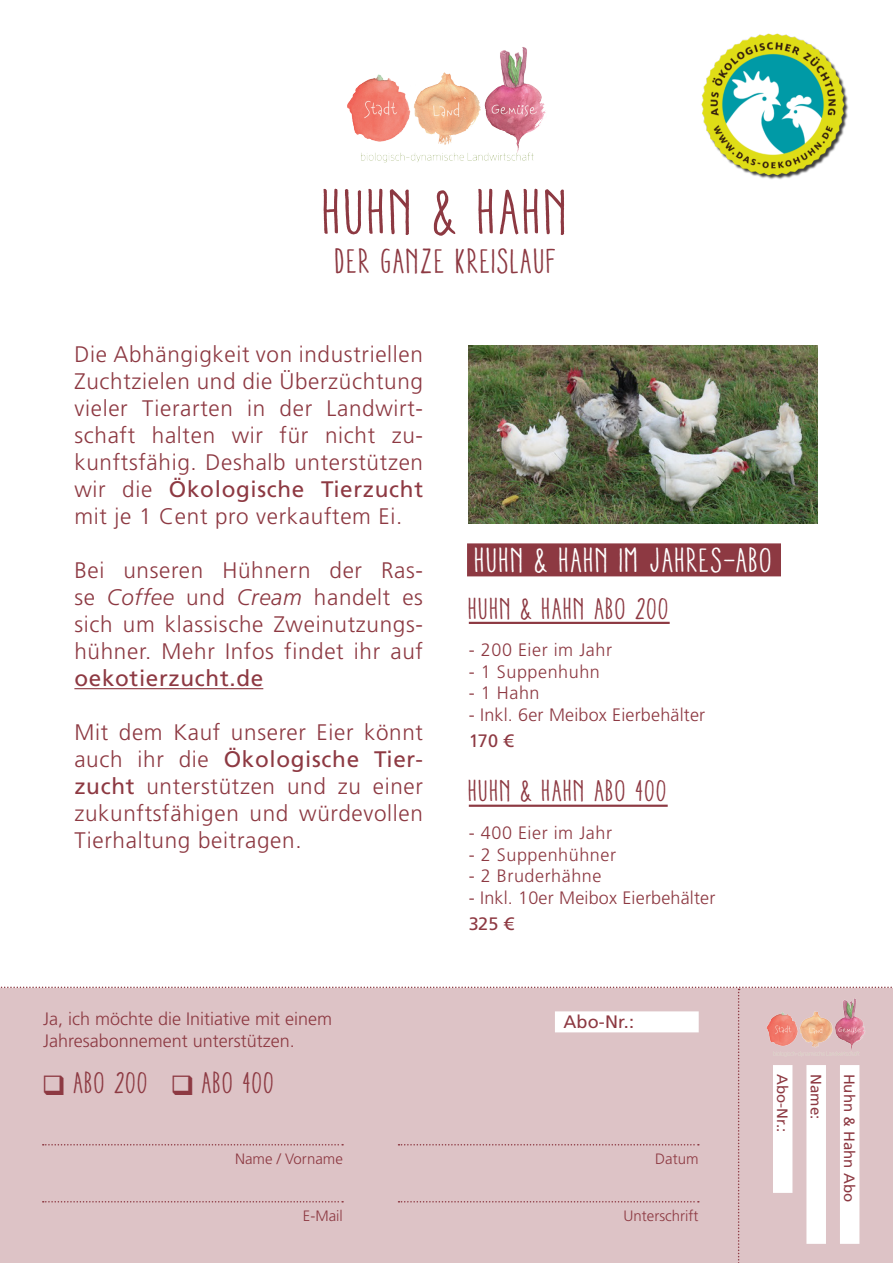
<style>
.page{position:relative;width:893px;height:1263px;background:#fff}
.page>*{position:absolute;margin:0;border:0;box-sizing:border-box;transform-origin:0 0}
.t1{font:condensed 63.3px "Aracne";letter-spacing:.03em;color:#8d3942}
.t2{font:condensed 34.8px "Aracne";letter-spacing:.03em;color:#8d3942}
.t3{font:condensed 34.5px "Aracne";letter-spacing:.03em;color:#fff}
.t4{font:condensed 30px "Aracne";letter-spacing:.03em;color:#8d3942}
.t5{font:300 22.5px/27px "Frutiger LT Std";letter-spacing:.03em;color:#8d3942;text-align:justify}
.t6{font:22.5px "Frutiger LT Std";letter-spacing:.03em;color:#8d3942}
.t7{font:300 18px/21.6px "Frutiger LT Std";letter-spacing:.01em;color:#8d3942}
.t8{font:300 18px "Frutiger LT Std";letter-spacing:.03em;color:#8d3942}
.t9{font:18px "Frutiger LT Std";letter-spacing:.01em;color:#8d3942}
.t10{font:300 15px "Frutiger LT Std";color:#8d3942}
.t11{font:15px "Frutiger LT Std";color:#8d3942}
.s1{font-weight:400}
.s2{font-style:italic}
</style>
<div class="page">
<hr style="left:74px;top:688px;width:189px;height:1px;background:#8d3942">
<img style="left:469px;top:345px;width:348px;height:178px">
<img style="left:347px;top:47px;width:199px;height:116px">
<img style="left:701px;top:33px;width:148px;height:146px">
<hr style="left:469px;top:805px;width:199px;height:2px;background:#8d3942">
<hr style="left:469px;top:622px;width:201px;height:2px;background:#8d3942">
<div style="left:467px;top:543px;width:314px;height:33px;background:#8d3942"></div>
<svg style="left:0;top:986px;width:893px;height:277px;background:#dec5c7"></svg>
<h1 class="t1" style="left:323px;top:179px;width:248px">HUHN &amp; HAHN</h1>
<h2 class="t2" style="left:335px;top:243px;width:223px">DER GANZE KREISLAUF</h2>
<p class="t5" style="left:74px;top:341px;width:350px">Die Abhängigkeit von industriellen Zuchtzielen und die Überzüchtung vieler Tierarten in der Landwirt&shy;schaft halten wir für nicht zu&shy;kunftsfähig. Deshalb unterstützen wir die <span class="s1">Ökologische Tierzucht </span>mit je 1 Cent pro verkauftem Ei.</p>
<p class="t5" style="left:74px;top:557px;width:350px">Bei unseren Hühnern der Ras&shy;se <span class="s2">Coffee</span> und <span class="s2">Cream</span> handelt es sich um klassische Zweinutzungs&shy;hühner. Mehr Infos findet ihr auf</p>
<p class="t6" style="left:74px;top:665px;width:190px">oekotierzucht.de</p>
<p class="t5" style="left:74px;top:719px;width:350px">Mit dem Kauf unserer Eier könnt auch ihr die <span class="s1">Ökologische Tier&shy;zucht</span> unterstützen und zu einer zukunftsfähigen und würdevollen Tierhaltung beitragen.</p>
<h3 class="t3" style="left:475px;top:542px;width:299px">HUHN &amp; HAHN IM JAHRES-ABO</h3>
<h3 class="t4" style="left:469px;top:592px;width:202px">HUHN &amp; HAHN ABO 200</h3>
<p class="t8" style="left:469px;top:640px;width:145px">- 200 Eier im Jahr</p>
<p class="t8" style="left:469px;top:661px;width:133px">- 1 Suppenhuhn</p>
<p class="t7" style="left:469px;top:682px;width:72px">- 1 Hahn</p>
<p class="t7" style="left:469px;top:704px;width:238px">- Inkl. 6er Meibox Eierbehälter</p>
<p class="t9" style="left:469px;top:730px;width:46px">170 €</p>
<h3 class="t4" style="left:469px;top:775px;width:200px">HUHN &amp; HAHN ABO 400</h3>
<p class="t8" style="left:469px;top:822px;width:145px">- 400 Eier im Jahr</p>
<p class="t8" style="left:469px;top:844px;width:149px">- 2 Suppenhühner</p>
<p class="t8" style="left:469px;top:866px;width:134px">- 2 Bruderhähne</p>
<p class="t7" style="left:469px;top:887px;width:248px">- Inkl. 10er Meibox Eierbehälter</p>
<p class="t9" style="left:469px;top:913px;width:47px">325 €</p>
<p class="t7" style="left:43px;top:1008px;width:290px">Ja, ich möchte die Initiative mit einem<br>Jahresabonnement unterstützen.</p>
<p class="t9" style="left:563px;top:1011px;width:72px">Abo-Nr.:</p>
<h3 class="t4" style="left:42px;top:1067px;width:235px">❑ ABO 200 ❑ ABO 400</h3>
<p class="t10" style="left:235px;top:1150px;width:109px">Name / Vorname</p>
<p class="t10" style="left:655px;top:1150px;width:45px">Datum</p>
<p class="t11" style="left:791px;top:1073px;width:60px;rotate:90deg">Abo-Nr.:</p>
<p class="t11" style="left:825px;top:1073px;width:47px;rotate:90deg">Name:</p>
<p class="t11" style="left:858px;top:1073px;width:130px;rotate:90deg">Huhn &amp; Hahn Abo</p>
<p class="t10" style="left:303px;top:1207px;width:41px">E-Mail</p>
<p class="t10" style="left:624px;top:1207px;width:76px">Unterschrift</p>
</div>
